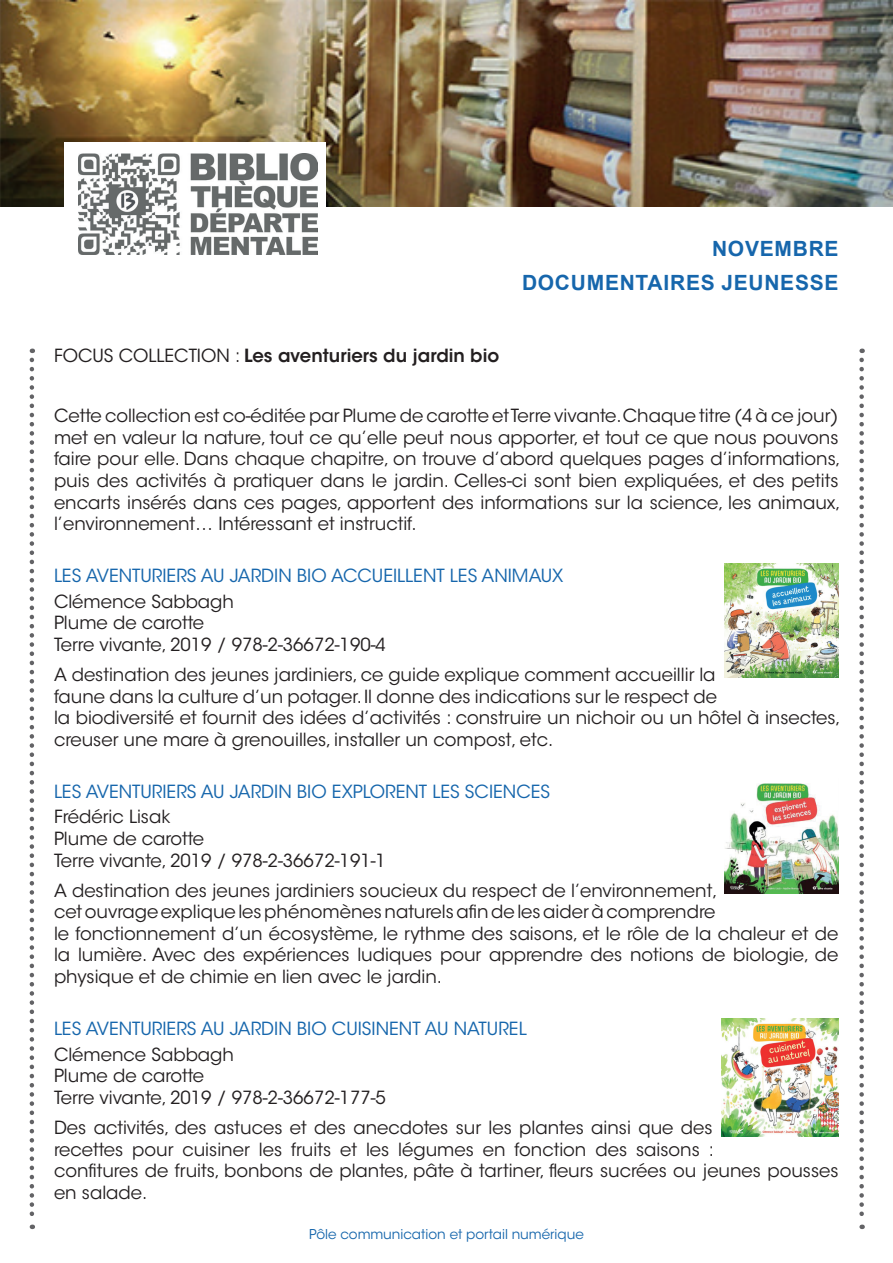
<style>
.page{position:relative;width:893px;height:1263px;background:#fff}
.page>*{position:absolute;margin:0;border:0;box-sizing:border-box;transform-origin:0 0}
.t1{font:700 21px/33.8px "Arial";letter-spacing:.035em;color:#1666ac;text-align:right}
.t2{font:18px/21.6px "ITC Avant Garde Std";color:#231f20}
.t3{font:18px "ITC Avant Garde Std";color:#1666ac}
.t4{font:600 18px "ITC Avant Garde Std";color:#231f20}
.t5{font:13.5px "ITC Avant Garde Std";color:#1666ac}
.s1{font-weight:400}
</style>
<div class="page">
<img style="left:0;top:0;width:893px;height:206px">
<div style="left:65px;top:142px;width:261px;height:113px;background:#fff"></div>
<svg style="left:30px;top:360px;width:4px;height:869px"></svg>
<svg style="left:859px;top:360px;width:5px;height:869px"></svg>
<img style="left:79px;top:153px;width:239px;height:102px">
<img style="left:725px;top:563px;width:114px;height:114px">
<img style="left:721px;top:1018px;width:118px;height:118px">
<img style="left:724px;top:783px;width:115px;height:110px">
<p class="t4" style="left:54px;top:344px;width:447px"><span class="s1">FOCUS COLLECTION :</span> Les aventuriers du jardin bio</p>
<p class="t1" style="left:522px;top:232px;width:318px">NOVEMBRE<br>DOCUMENTAIRES JEUNESSE</p>
<p class="t2" style="left:54px;top:405px;width:788px">Cette collection est co-éditée par Plume de carotte et Terre vivante. Chaque titre (4 à ce jour) met en valeur la nature, tout ce qu’elle peut nous apporter, et tout ce que nous pouvons faire pour elle. Dans chaque chapitre, on trouve d’abord quelques pages d’informations, puis des activités à pratiquer dans le jardin. Celles-ci sont bien expliquées, et des petits encarts insérés dans ces pages, apportent des informations sur la science, les animaux, l’environnement… Intéressant et instructif.</p>
<p class="t3" style="left:54px;top:564px;width:511px">LES AVENTURIERS AU JARDIN BIO ACCUEILLENT LES ANIMAUX</p>
<p class="t2" style="left:54px;top:591px;width:333px">Clémence Sabbagh<br>Plume de carotte<br>Terre vivante, 2019 / 978-2-36672-190-4</p>
<p class="t2" style="left:54px;top:664px;width:788px">A destination des jeunes jardiniers, ce guide explique comment accueillir la<br>faune dans la culture d’un potager. Il donne des indications sur le respect de<br>la biodiversité et fournit des idées d’activités : construire un nichoir ou un hôtel à insectes, creuser une mare à grenouilles, installer un compost, etc.</p>
<p class="t3" style="left:54px;top:780px;width:498px">LES AVENTURIERS AU JARDIN BIO EXPLORENT LES SCIENCES</p>
<p class="t2" style="left:54px;top:806px;width:333px">Frédéric Lisak<br>Plume de carotte<br>Terre vivante, 2019 / 978-2-36672-191-1</p>
<p class="t2" style="left:54px;top:879px;width:786px">A destination des jeunes jardiniers soucieux du respect de l’environnement,<br>cet ouvrage explique les phénomènes naturels afin de les aider à comprendre<br>le fonctionnement d’un écosystème, le rythme des saisons, et le rôle de la chaleur et de la lumière. Avec des expériences ludiques pour apprendre des notions de biologie, de physique et de chimie en lien avec le jardin.</p>
<p class="t3" style="left:54px;top:1017px;width:474px">LES AVENTURIERS AU JARDIN BIO CUISINENT AU NATUREL</p>
<p class="t2" style="left:54px;top:1043px;width:333px">Clémence Sabbagh<br>Plume de carotte<br>Terre vivante, 2019 / 978-2-36672-177-5</p>
<p class="t2" style="left:54px;top:1117px;width:786px">Des activités, des astuces et des anecdotes sur les plantes ainsi que des<br>recettes pour cuisiner les fruits et les légumes en fonction des saisons :<br>confitures de fruits, bonbons de plantes, pâte à tartiner, fleurs sucrées ou jeunes pousses en salade.</p>
<p class="t5" style="left:309px;top:1226px;width:276px">Pôle communication et portail numérique</p>
</div>
